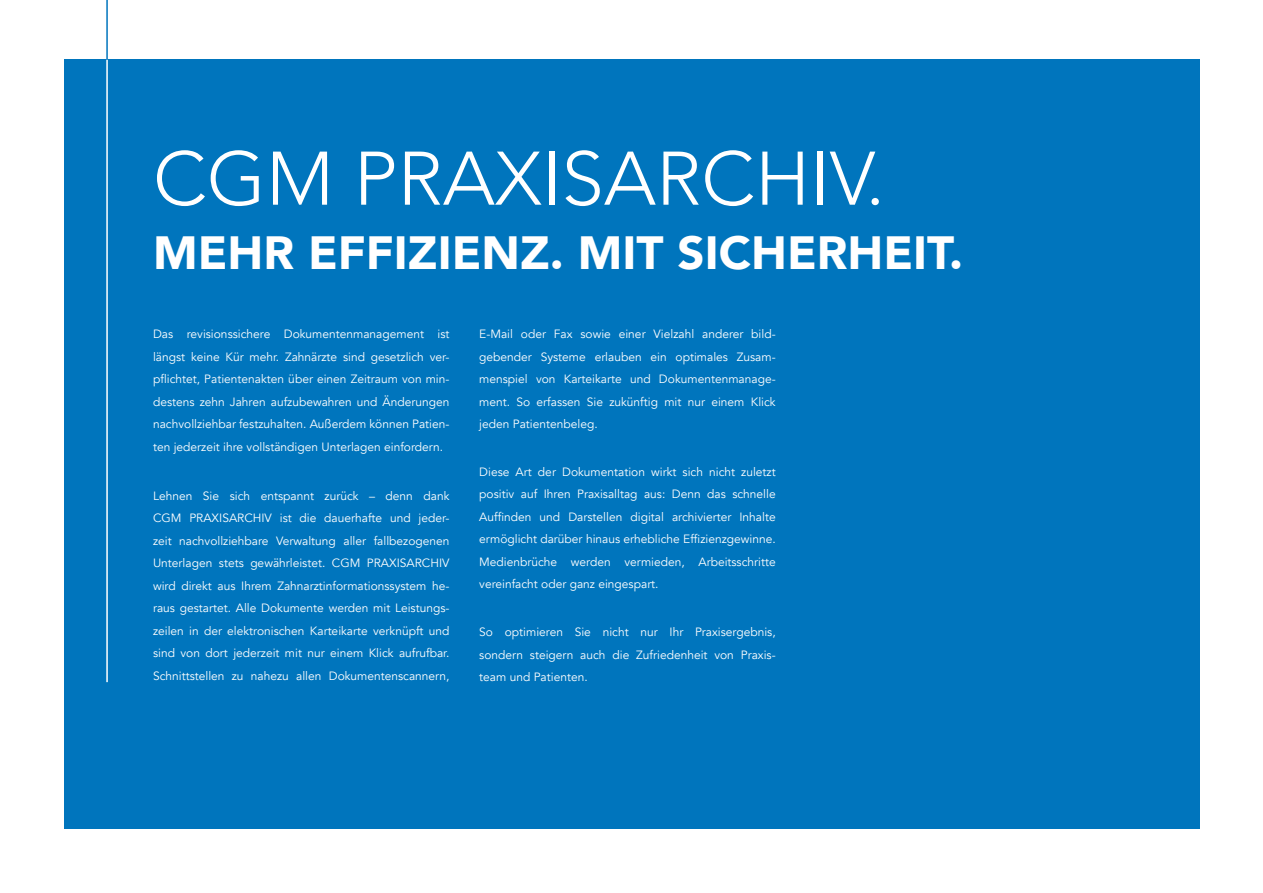
<style>
.page{position:relative;width:1263px;height:893px;background:#fff}
.page>*{position:absolute;margin:0;border:0;box-sizing:border-box;transform-origin:0 0}
.t1{font:300 75px "Avenir";color:#fff}
.t2{font:900 46.5px "Avenir";color:#fff}
.t3{font:12px/22.5px "Avenir";color:#fff;text-align:justify}
</style>
<div class="page">
<div style="left:64px;top:60px;width:1135px;height:769px;background:#0075bd"></div>
<hr style="left:106px;top:60px;width:2px;height:622px;background:#fff">
<hr style="left:106px;top:0;width:2px;height:60px;background:#0075bd">
<h1 class="t1" style="left:153px;top:134px;width:733px">CGM PRAXISARCHIV.</h1>
<h2 class="t2" style="left:153px;top:213px;width:811px">MEHR EFFIZIENZ. MIT SICHERHEIT.</h2>
<p class="t3" style="left:153px;top:323px;width:298px">Das revisionssichere Dokumentenmanagement ist längst keine Kür mehr. Zahnärzte sind gesetzlich ver&shy;pflichtet, Patientenakten über einen Zeitraum von min&shy;destens zehn Jahren aufzubewahren und Änderungen nachvollziehbar festzuhalten. Außerdem können Patien&shy;ten jederzeit ihre vollständigen Unterlagen einfordern.</p>
<p class="t3" style="left:153px;top:485px;width:298px">Lehnen Sie sich entspannt zurück – denn dank CGM PRAXISARCHIV ist die dauerhafte und jeder&shy;zeit nachvollziehbare Verwaltung aller fallbezogenen Unterlagen stets gewährleistet. CGM PRAXISARCHIV wird direkt aus Ihrem Zahnarztinformationssystem he&shy;raus gestartet. Alle Dokumente werden mit Leistungs&shy;zeilen in der elektronischen Karteikarte verknüpft und sind von dort jederzeit mit nur einem Klick aufrufbar.<br>Schnittstellen zu nahezu allen Dokumentenscannern,</p>
<p class="t3" style="left:479px;top:323px;width:298px">E-Mail oder Fax sowie einer Vielzahl anderer bild&shy;gebender Systeme erlauben ein optimales Zusam&shy;menspiel von Karteikarte und Dokumentenmanage&shy;ment. So erfassen Sie zukünftig mit nur einem Klick jeden Patientenbeleg.</p>
<p class="t3" style="left:479px;top:461px;width:298px">Diese Art der Dokumentation wirkt sich nicht zuletzt positiv auf Ihren Praxisalltag aus: Denn das schnelle Auffinden und Darstellen digital archivierter Inhalte ermöglicht darüber hinaus erhebliche Effizienzgewinne.<br>Medienbrüche werden vermieden, Arbeitsschritte vereinfacht oder ganz eingespart.</p>
<p class="t3" style="left:479px;top:621px;width:298px">So optimieren Sie nicht nur Ihr Praxisergebnis, sondern steigern auch die Zufriedenheit von Praxis&shy;team und Patienten.</p>
</div>
